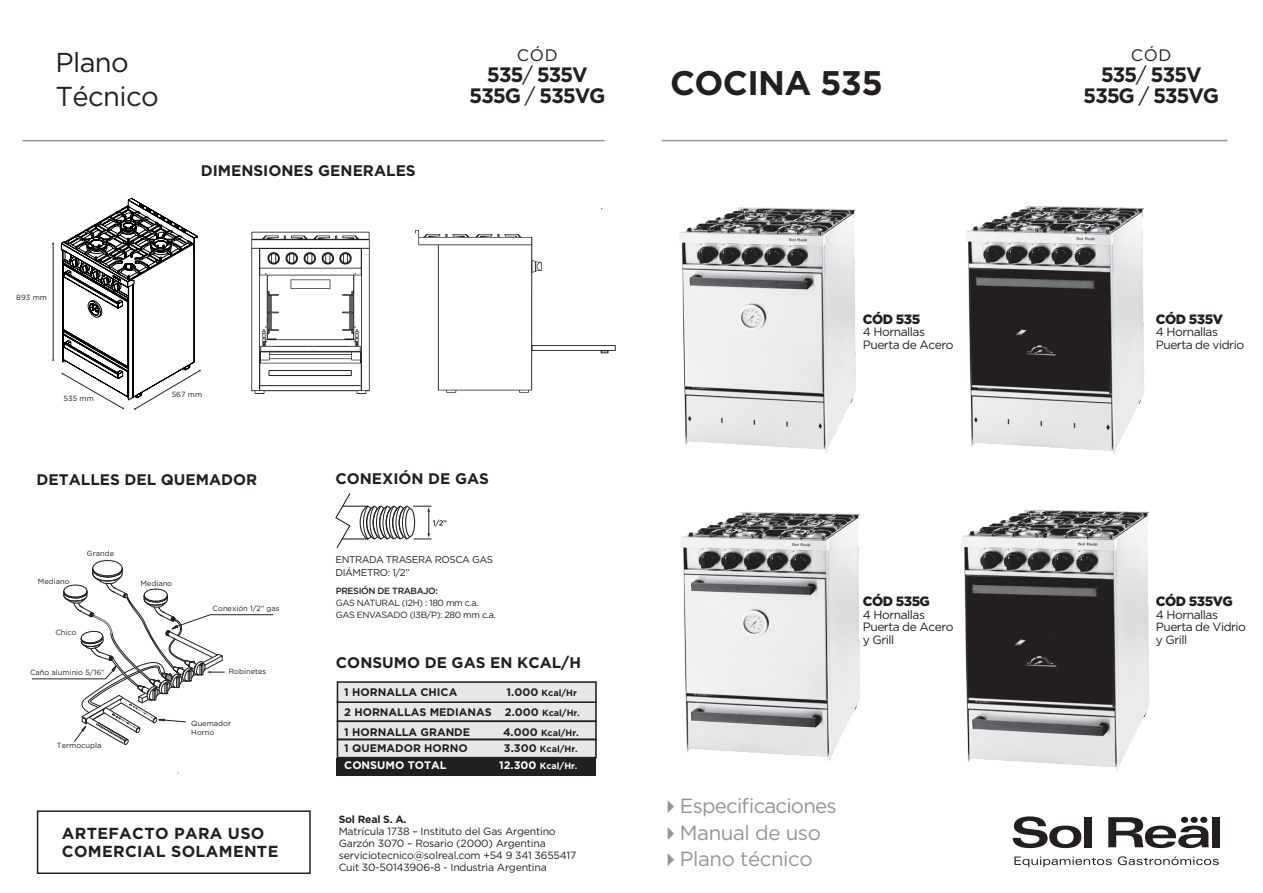
<style>
.page{position:relative;width:1263px;height:893px;background:#fff}
.page>*{position:absolute;margin:0;border:0;box-sizing:border-box;transform-origin:0 0}
.t1{font:700 34.05px "Gotham";letter-spacing:-.02em;color:#231f20}
.t2{font:27.3px/34.2px "Gotham";letter-spacing:-.02em;color:#231f20}
.t3{font:700 20.85px/21px "Gotham";letter-spacing:-.06em;color:#231f20;text-align:center}
.t4{font:20.55px "Gotham";letter-spacing:-.02em;color:#939598}
.t5{font:20.55px "Gotham";letter-spacing:-.04em;color:#939598}
.t6{font:16.65px "Gotham";letter-spacing:.04em;color:#231f20}
.t7{font:700 16.05px/17.5px "Gotham";letter-spacing:.02em;color:#231f20}
.t8{font:700 15.3px "Gotham";color:#231f20}
.t9{font:900 13.5px "Gotham";letter-spacing:-.04em;color:#231f20}
.t10{font:12px/12.6px "Gotham";letter-spacing:-.04em;color:#231f20}
.t11{font:700 10.95px/19.8px "Gotham";color:#231f20}
.t12{font:700 10.95px "Gotham";color:#fff}
.t13{font:10.5px/12px "Gotham";letter-spacing:-.02em;color:#231f20}
.t14{font:700 10.5px "Gotham";letter-spacing:-.02em;color:#231f20}
.t15{font:9.9px/12.1px "Gotham";letter-spacing:-.04em;color:#231f20}
.t16{font:9px/12px "Gotham";letter-spacing:-.04em;color:#231f20}
.t17{font:700 9px "Gotham";color:#231f20}
.t18{font:500 9px "Gotham";letter-spacing:-.04em;color:#231f20}
.t19{font:700 9px "Gotham";color:#fff}
.t20{font:7.5px/9px "Gotham";color:#231f20}
.s1{font-weight:400}
.s2{font-size:10.95px}
.s3{font-size:9px}
</style>
<div class="page">
<svg style="left:335px;top:493px;width:111px;height:55px"></svg>
<div style="left:337px;top:701px;width:260px;height:21px;background:#e6e7e9"></div>
<div style="left:337px;top:720px;width:260px;height:20px;background:#e6e7e9;border:2px solid #231f20"></div>
<div style="left:337px;top:739px;width:260px;height:19px;background:#e6e7e9;border:2px solid #231f20"></div>
<div style="left:337px;top:758px;width:259px;height:17px;background:#231f20"></div>
<hr style="left:53px;top:243px;width:1px;height:117px;background:#231f20">
<svg style="left:251px;top:232px;width:119px;height:162px"></svg>
<hr style="left:260px;top:385px;width:101px;height:1px;background:#231f20">
<svg style="left:415px;top:230px;width:186px;height:163px"></svg>
<div style="left:337px;top:681px;width:260px;height:22px;background:#e6e7e9;border:2px solid #231f20"></div>
<div style="left:269px;top:370px;width:83px;height:6px;border:1px solid #231f20"></div>
<svg style="left:32px;top:560px;width:242px;height:185px"></svg>
<div style="left:37px;top:810px;width:274px;height:64px;border:2px solid #231f20"></div>
<svg style="left:1013px;top:816px;width:68px;height:32px"></svg>
<div style="left:1084px;top:817px;width:7px;height:30px;background:#231f20"></div>
<svg style="left:1108px;top:817px;width:101px;height:31px"></svg>
<div style="left:1212px;top:817px;width:8px;height:30px;background:#231f20"></div>
<div style="left:1181px;top:817px;width:7px;height:6px;background:#231f20;border-radius:50%"></div>
<div style="left:1190px;top:817px;width:8px;height:6px;background:#231f20;border-radius:50%"></div>
<div style="left:1200px;top:817px;width:7px;height:6px;background:#231f20;border-radius:50%"></div>
<svg style="left:1014px;top:856px;width:98px;height:11px"></svg>
<svg style="left:1118px;top:856px;width:101px;height:9px"></svg>
<hr style="left:23px;top:140px;width:582px;height:1px;background:#939598">
<hr style="left:662px;top:140px;width:565px;height:1px;background:#939598">
<svg style="left:60px;top:197px;width:141px;height:213px"></svg>
<img style="left:601px;top:207px;width:255px;height:247px">
<img style="left:681px;top:512px;width:179px;height:249px">
<img style="left:965px;top:205px;width:179px;height:250px">
<img style="left:961px;top:509px;width:189px;height:263px">
<h2 class="t2" style="left:55px;top:44px;width:105px">Plano<br>Técnico</h2>
<h3 class="t8" style="left:201px;top:161px;width:217px">DIMENSIONES GENERALES</h3>
<p class="t20" style="left:16px;top:292px;width:32px">893 mm</p>
<p class="t20" style="left:64px;top:394px;width:32px">535 mm</p>
<p class="t20" style="left:172px;top:390px;width:32px">567 mm</p>
<h3 class="t6" style="left:517px;top:44px;width:42px">CÓD</h3>
<h3 class="t3" style="left:469px;top:64px;width:138px">535<span class="s1">/</span> 535V<br>535G <span class="s1">/</span> 535VG</h3>
<h3 class="t8" style="left:37px;top:469px;width:222px">DETALLES DEL QUEMADOR</h3>
<h3 class="t8" style="left:335px;top:469px;width:155px">CONEXIÓN DE GAS</h3>
<p class="t20" style="left:38px;top:577px;width:33px">Mediano</p>
<p class="t20" style="left:87px;top:549px;width:29px">Grande</p>
<p class="t20" style="left:55px;top:627px;width:23px">Chico</p>
<p class="t20" style="left:30px;top:668px;width:76px">Caño aluminio 5/16”</p>
<p class="t20" style="left:57px;top:741px;width:46px">Termocupla</p>
<p class="t20" style="left:141px;top:578px;width:33px;rotate:1deg">Mediano</p>
<p class="t20" style="left:213px;top:603px;width:69px">Conexión 1/2” gas</p>
<p class="t20" style="left:229px;top:666px;width:39px">Robinetes</p>
<p class="t20" style="left:191px;top:718px;width:41px">Quemador<br>Horno</p>
<h3 class="t7" style="left:62px;top:825px;width:218px">ARTEFACTO PARA USO<br>COMERCIAL SOLAMENTE</h3>
<p class="t15" style="left:335px;top:554px;width:159px">ENTRADA TRASERA ROSCA GAS<br>DIÁMETRO: 1/2”</p>
<p class="t18" style="left:336px;top:585px;width:104px">PRESIÓN DE TRABAJO:</p>
<p class="t16" style="left:336px;top:597px;width:161px">GAS NATURAL (I2H) : 180 mm c.a.<br>GAS ENVASADO (I3B/P): 280 mm c.a.</p>
<h3 class="t8" style="left:336px;top:652px;width:247px">CONSUMO DE GAS EN KCAL/H</h3>
<p class="t11" style="left:344px;top:682px;width:115px">1 HORNALLA CHICA</p>
<p class="t17" style="left:507px;top:687px;width:72px"><span class="s2">1.000</span> Kcal/Hr</p>
<p class="t11" style="left:344px;top:702px;width:237px">2 HORNALLAS MEDIANAS 2.000 <span class="s3">Kcal/Hr.<br></span>1 HORNALLA GRANDE</p>
<p class="t17" style="left:503px;top:726px;width:77px"><span class="s2">4.000</span> Kcal/Hr.</p>
<p class="t11" style="left:344px;top:738px;width:125px">1 QUEMADOR HORNO</p>
<p class="t17" style="left:504px;top:743px;width:75px"><span class="s2">3.300</span> Kcal/Hr.</p>
<p class="t12" style="left:344px;top:758px;width:104px">CONSUMO TOTAL</p>
<p class="t19" style="left:499px;top:760px;width:80px"><span class="s2">12.300</span> Kcal/Hr.</p>
<p class="t14" style="left:339px;top:813px;width:69px">Sol Real S. A.</p>
<p class="t13" style="left:339px;top:825px;width:239px">Matrícula 1738 – Instituto del Gas Argentino Garzón 3070 – Rosario (2000) Argentina serviciotecnico@solreal.com +54 9 341 3655417<br>Cuit 30-50143906-8 - Industria Argentina</p>
<h1 class="t1" style="left:670px;top:60px;width:214px">COCINA 535</h1>
<p class="t9" style="left:863px;top:310px;width:59px">CÓD 535</p>
<p class="t10" style="left:863px;top:326px;width:92px">4 Hornallas<br>Puerta de Acero</p>
<p class="t9" style="left:863px;top:592px;width:69px">CÓD 535G</p>
<p class="t10" style="left:863px;top:608px;width:92px">4 Hornallas<br>Puerta de Acero y Grill</p>
<h3 class="t5" style="left:660px;top:792px;width:178px">✔Especificaciones</h3>
<h3 class="t4" style="left:660px;top:819px;width:162px">✔Manual de uso</h3>
<h3 class="t4" style="left:660px;top:846px;width:154px">✔Plano técnico</h3>
<h3 class="t6" style="left:1131px;top:44px;width:42px">CÓD</h3>
<h3 class="t3" style="left:1083px;top:64px;width:138px">535<span class="s1">/</span> 535V<br>535G <span class="s1">/</span> 535VG</h3>
<p class="t9" style="left:1156px;top:310px;width:69px">CÓD 535V</p>
<p class="t10" style="left:1156px;top:326px;width:90px">4 Hornallas<br>Puerta de vidrio</p>
<p class="t9" style="left:1156px;top:592px;width:78px">CÓD 535VG</p>
<p class="t10" style="left:1156px;top:608px;width:92px">4 Hornallas<br>Puerta de Vidrio y Grill</p>
</div>
